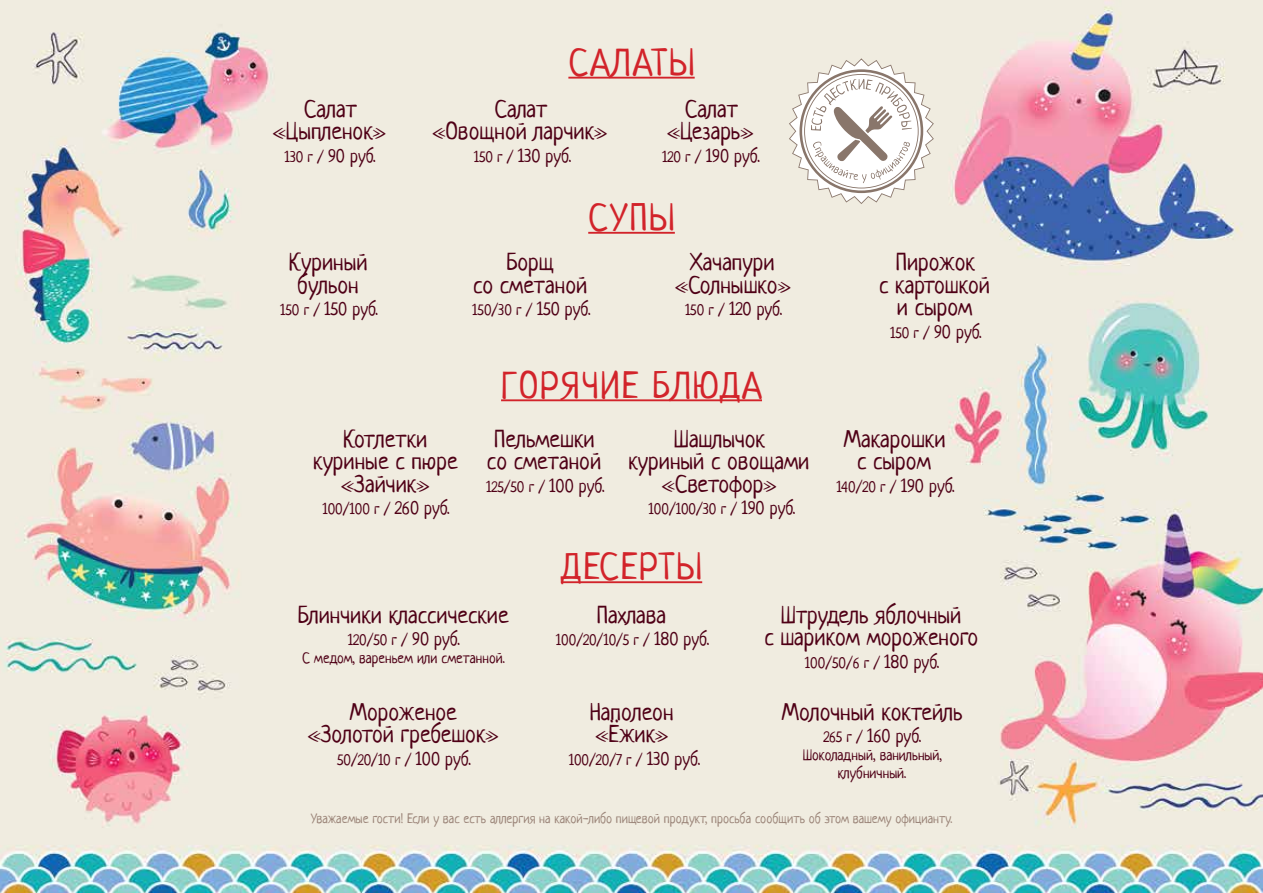
<style>
.page{position:relative;width:1263px;height:893px;background:#fff}
.page>*{position:absolute;margin:0;border:0;box-sizing:border-box;transform-origin:0 0}
.t1{font:37.5px "Neucha";letter-spacing:.05em;color:#d2232a}
.t2{font:24px/22.5px "Neucha";color:#4f0016;text-align:center}
.t3{font:18px "Neucha";color:#4f0016}
.t4{font:15px/18px "Neucha";color:#4f0016;text-align:center}
.t5{font:13.5px "Neucha";color:#9b8579}
.s1{font-size:15px}
.s2{font-size:18px}
</style>
<div class="page">
<img style="left:0;top:0;width:1263px;height:893px">
<svg style="left:789px;top:58px;width:145px;height:146px"></svg>
<hr style="left:568px;top:77px;width:127px;height:2px;background:#d2232a">
<hr style="left:501px;top:399px;width:261px;height:2px;background:#d2232a">
<hr style="left:561px;top:581px;width:141px;height:2px;background:#d2232a">
<hr style="left:588px;top:232px;width:87px;height:2px;background:#d2232a">
<p class="t2" style="left:273px;top:98px;width:114px">Салат «Цыпленок»</p>
<p class="t3" style="left:284px;top:145px;width:93px"><span class="s1">130 г /</span> 90 руб.</p>
<p class="t2" style="left:289px;top:251px;width:80px">Куриный бульон</p>
<p class="t3" style="left:280px;top:298px;width:99px"><span class="s1">150 г /</span> 150 руб.</p>
<h1 class="t1" style="left:568px;top:39px;width:128px">Салаты</h1>
<p class="t2" style="left:433px;top:98px;width:176px">Салат<br>«Овощной ларчик»</p>
<p class="t3" style="left:474px;top:145px;width:99px"><span class="s1">150 г /</span> 130 руб.</p>
<p class="t2" style="left:667px;top:98px;width:87px">Салат «Цезарь»</p>
<p class="t3" style="left:662px;top:145px;width:99px"><span class="s1">120 г /</span> 190 руб.</p>
<h1 class="t1" style="left:588px;top:194px;width:88px">супы</h1>
<p class="t2" style="left:473px;top:251px;width:116px">Борщ<br>со сметаной</p>
<p class="t4" style="left:472px;top:301px;width:120px">150/30 г / <span class="s2">150 руб.</span></p>
<p class="t2" style="left:675px;top:251px;width:117px">Хачапури «Солнышко»</p>
<p class="t3" style="left:685px;top:298px;width:99px"><span class="s1">150 г /</span> 120 руб.</p>
<h1 class="t1" style="left:501px;top:362px;width:262px">горячие блюда</h1>
<p class="t2" style="left:313px;top:428px;width:146px">Котлетки куриные с пюре «Зайчик»</p>
<p class="t4" style="left:322px;top:500px;width:129px">100/100 г / <span class="s2">260 руб.</span></p>
<p class="t2" style="left:487px;top:428px;width:116px">Пельмешки со сметаной</p>
<p class="t4" style="left:486px;top:478px;width:120px">125/50 г / <span class="s2">100 руб.</span></p>
<p class="t2" style="left:628px;top:428px;width:182px">Шашлычок<br>куриный с овощами «Светофор»</p>
<p class="t4" style="left:648px;top:500px;width:148px">100/100/30 г / <span class="s2">190 руб.</span></p>
<h1 class="t1" style="left:561px;top:543px;width:143px">десерты</h1>
<p class="t2" style="left:879px;top:251px;width:112px">Пирожок<br>с картошкой и сыром</p>
<p class="t3" style="left:890px;top:321px;width:93px"><span class="s1">150 г /</span> 90 руб.</p>
<p class="t2" style="left:844px;top:428px;width:103px">Макарошки с сыром</p>
<p class="t4" style="left:836px;top:478px;width:120px">140/20 г / <span class="s2">190 руб.</span></p>
<p class="t2" style="left:298px;top:603px;width:212px">Блинчики классические</p>
<p class="t4" style="left:302px;top:631px;width:204px">120/50 г / <span class="s2">90 руб.<br></span>С медом, вареньем или сметанной.</p>
<p class="t2" style="left:597px;top:603px;width:71px">Пахлава</p>
<p class="t4" style="left:556px;top:631px;width:155px">100/20/10/5 г / <span class="s2">180 руб.</span></p>
<p class="t2" style="left:764px;top:603px;width:215px">Штрудель яблочный<br>с шариком мороженого</p>
<p class="t4" style="left:805px;top:654px;width:136px">100/50/6 г / <span class="s2">180 руб.</span></p>
<p class="t2" style="left:590px;top:701px;width:85px;text-align:left">Наполеон «Ёжик»</p>
<p class="t4" style="left:569px;top:751px;width:133px">100/20/7 г / <span class="s2">130 руб.</span></p>
<p class="t2" style="left:308px;top:701px;width:192px">Мороженое «Золотой гребешок»</p>
<p class="t4" style="left:337px;top:751px;width:135px">50/20/10 г / <span class="s2">100 руб.</span></p>
<p class="t2" style="left:782px;top:701px;width:182px">Молочный коктейль</p>
<p class="t3" style="left:823px;top:725px;width:99px"><span class="s1">265 г /</span> 160 руб.</p>
<p class="t4" style="left:803px;top:746px;width:141px">Шоколадный, ванильный, клубничный.</p>
<p class="t5" style="left:311px;top:810px;width:643px">Уважаемые гости! Если у вас есть аллергия на какой-либо пищевой продукт, просьба сообщить об этом вашему официанту.</p>
</div>
